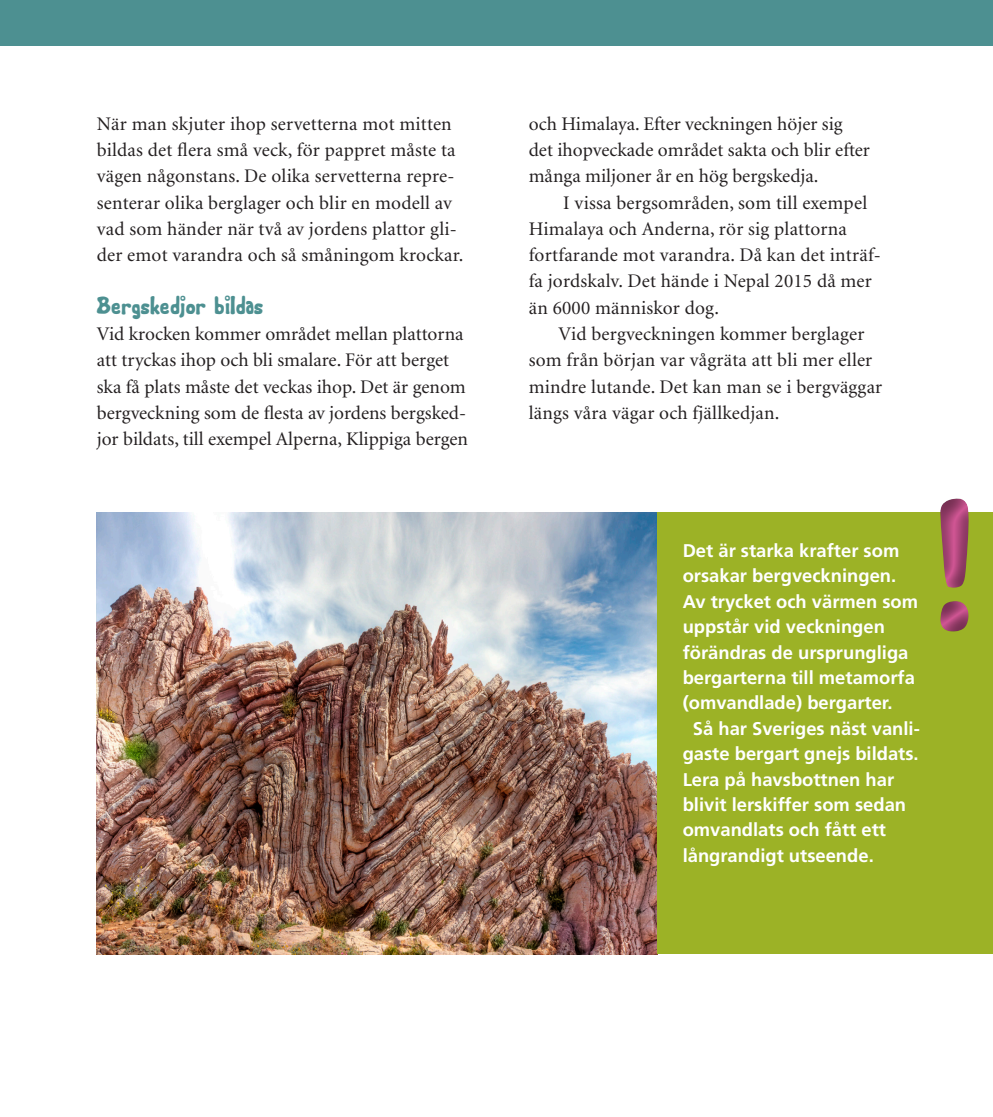
<style>
.page{position:relative;width:993px;height:1117px;background:#fff}
.page>*{position:absolute;margin:0;border:0;box-sizing:border-box;transform-origin:0 0}
.t1{font:201.25px "Chubby Cheeks";color:#d05694}
.Brödförsta{font:24.5px "Chubby Cheeks";letter-spacing:.025em;color:#4d9091}
.Brödförsta-2{font:19.25px/26.2px "Minion LT";color:#231f20}
.Brödtext{font:19.25px/26.2px "Minion LT";letter-spacing:.01em;color:#231f20}
.Grön_ruta_bröd{font:700 18.38px/25.4px "Frutiger";color:#fff}
</style>
<div class="page">
<div style="left:0;top:0;width:992px;height:45px;background:#4d9091"></div>
<img style="left:97px;top:512px;width:560px;height:442px">
<div style="left:657px;top:512px;width:335px;height:442px;background:#9cb226"></div>
<div style="left:925px;top:476px;width:62px;height:177px;background:#231f20;opacity:.5"></div>
<p class="Brödförsta-2" style="left:97px;top:111px;width:368px">När man skjuter ihop servetterna mot mitten bildas det flera små veck, för pappret måste ta vägen någonstans. De olika servetterna repre&shy;senterar olika berglager och blir en modell av vad som händer när två av jordens plattor gli&shy;der emot varandra och så småningom krockar.</p>
<p class="Brödförsta" style="left:97px;top:292px;width:168px">Bergskedjor bildas</p>
<p class="Brödförsta-2" style="left:97px;top:321px;width:373px">Vid krocken kommer området mellan plattorna att tryckas ihop och bli smalare. För att berget ska få plats måste det veckas ihop. Det är genom bergveckning som de flesta av jordens bergsked&shy;jor bildats, till exempel Alperna, Klippiga bergen</p>
<p class="Brödförsta-2" style="left:528px;top:111px;width:342px">och Himalaya. Efter veckningen höjer sig det ihopveckade området sakta och blir efter många miljoner år en hög bergskedja.</p>
<p class="Brödtext" style="left:528px;top:190px;width:353px;text-indent:34px">I vissa bergsområden, som till exempel Himalaya och Anderna, rör sig plattorna fortfarande mot varandra. Då kan det inträf&shy;fa jordskalv. Det hände i Nepal 2015 då mer än 6000 människor dog.</p>
<p class="Brödtext" style="left:528px;top:321px;width:355px;text-indent:30px">Vid bergveckningen kommer berglager som från början var vågräta att bli mer eller mindre lutande. Det kan man se i bergväggar längs våra vägar och fjällkedjan.</p>
<p class="Grön_ruta_bröd" style="left:682px;top:538px;width:237px">Det är starka krafter som orsakar bergveckningen.<br>Av trycket och värmen som uppstår vid veckningen förändras de ursprungliga bergarterna till metamorfa (omvandlade) bergarter.</p>
<p class="Grön_ruta_bröd" style="left:682px;top:715px;width:238px;text-indent:10px">Så har Sveriges näst vanli&shy;gaste bergart gnejs bildats.<br>Lera på havsbottnen har blivit lerskiffer som sedan omvandlats och fått ett långrandigt utseende.</p>
<h1 class="t1" style="left:938px;top:452px;width:37px">!</h1>
</div>
